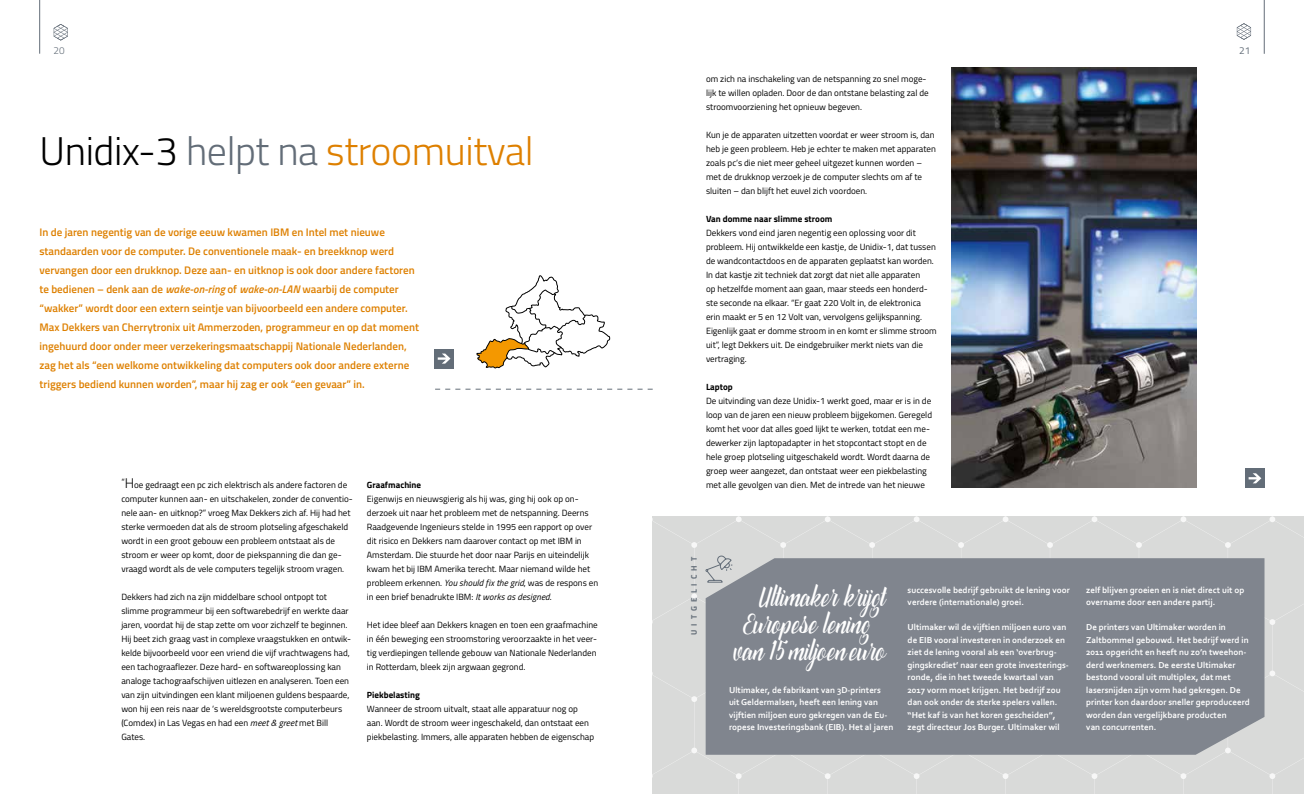
<style>
.page{position:relative;width:1304px;height:794px;background:#fff}
.page>*{position:absolute;margin:0;border:0;box-sizing:border-box;transform-origin:0 0}
.t1{font:300 40px "Titillium";letter-spacing:-.01em;color:#de8000}
.t2{font:30px "catfishscript";color:#fff}
.t3{font:600 11px/19px "Titillium";color:#de8000}
.t4{font:300 10px "Titillium";color:#636d78}
.t5{font:10px "Titillium";color:#636d78}
.t6{font:9px/14px "Titillium";color:#000}
.t7{font:700 9px/12.5px "Corbel";color:#fff}
.t8{font:700 9px "Titillium";color:#000}
.t9{font:700 8.1px "Titillium";letter-spacing:.5em;color:#636d78}
.s1{color:#000}
.s2{color:#636d78}
.s3{font-style:italic}
.s4{font-weight:300;font-size:14px}
</style>
<div class="page">
<div style="left:652px;top:516px;width:652px;height:278px;background:#d9dad9"></div>
<div style="left:706px;top:558px;width:558px;height:196px;background:#80858e"></div>
<svg style="left:705px;top:555px;width:28px;height:28px"></svg>
<svg style="left:477px;top:275px;width:134px;height:93px"></svg>
<svg style="left:435px;top:389px;width:218px;height:1px"></svg>
<div style="left:435px;top:349px;width:19px;height:19px;background:#636d78"></div>
<svg style="left:438px;top:353px;width:12px;height:11px"></svg>
<div style="left:1245px;top:469px;width:19px;height:19px;background:#636d78"></div>
<svg style="left:1249px;top:473px;width:12px;height:10px"></svg>
<hr style="left:39px;top:0;width:1px;height:54px;background:#636d78">
<hr style="left:1264px;top:0;width:1px;height:54px;background:#636d78">
<svg style="left:1237px;top:23px;width:14px;height:17px"></svg>
<svg style="left:54px;top:24px;width:14px;height:16px"></svg>
<img style="left:951px;top:68px;width:246px;height:420px">
<p class="t4" style="left:54px;top:43px;width:13px">20</p>
<p class="t5" style="left:1239px;top:43px;width:13px">21</p>
<h1 class="t1" style="left:39px;top:122px;width:496px"><span class="s1">Unidix-3</span> <span class="s2">helpt na</span> stroomuitval</h1>
<p class="t3" style="left:39px;top:222px;width:381px">In de jaren negentig van de vorige eeuw kwamen IBM en Intel met nieuwe standaarden voor de computer. De conventionele maak- en breekknop werd vervangen door een drukknop. Deze aan- en uitknop is ook door andere factoren te bedienen – denk aan de <span class="s3">wake-on-ring</span> of <span class="s3">wake-on-LAN</span> waarbij de computer “wakker” wordt door een extern seintje van bijvoorbeeld een andere computer.<br>Max Dekkers van Cherrytronix uit Ammerzoden, programmeur en op dat moment ingehuurd door onder meer verzekeringsmaatschappij Nationale Nederlanden, zag het als “een welkome ontwikkeling dat computers ook door andere externe triggers bediend kunnen worden”, maar hij zag er ook “een gevaar” in.</p>
<p class="t6" style="left:121px;top:477px;width:233px">“<span class="s4">H</span>oe gedraagt een pc zich elektrisch als andere factoren de computer kunnen aan- en uitschakelen, zonder de conventio&shy;nele aan- en uitknop?” vroeg Max Dekkers zich af. Hij had het sterke vermoeden dat als de stroom plotseling afgeschakeld wordt in een groot gebouw een probleem ontstaat als de stroom er weer op komt, door de piekspanning die dan ge&shy;vraagd wordt als de vele computers tegelijk stroom vragen.</p>
<p class="t6" style="left:121px;top:589px;width:231px">Dekkers had zich na zijn middelbare school ontpopt tot slimme programmeur bij een softwarebedrijf en werkte daar jaren, voordat hij de stap zette om voor zichzelf te beginnen.<br>Hij beet zich graag vast in complexe vraagstukken en ontwik&shy;kelde bijvoorbeeld voor een vriend die vijf vrachtwagens had, een tachograaflezer. Deze hard- en softwareoplossing kan analoge tachograafschijven uitlezen en analyseren. Toen een van zijn uitvindingen een klant miljoenen guldens bespaarde, won hij een reis naar de ‘s wereldsgrootste computerbeurs (Comdex) in Las Vegas en had een <span class="s3">meet &amp; greet</span> met Bill Gates.</p>
<p class="t8" style="left:367px;top:478px;width:56px">Graafmachine</p>
<p class="t6" style="left:367px;top:491px;width:233px">Eigenwijs en nieuwsgierig als hij was, ging hij ook op on&shy;derzoek uit naar het probleem met de netspanning. Deerns Raadgevende Ingenieurs stelde in 1995 een rapport op over dit risico en Dekkers nam daarover contact op met IBM in Amsterdam. Die stuurde het door naar Parijs en uiteindelijk kwam het bij IBM Amerika terecht. Maar niemand wilde het probleem erkennen. <span class="s3">You should fix the grid</span>, was de respons en in een brief benadrukte IBM: <span class="s3">It works as designed</span>.</p>
<p class="t6" style="left:367px;top:617px;width:232px">Het idee bleef aan Dekkers knagen en toen een graafmachine in één beweging een stroomstoring veroorzaakte in het veer&shy;tig verdiepingen tellende gebouw van Nationale Nederlanden in Rotterdam, bleek zijn argwaan gegrond.</p>
<p class="t8" style="left:367px;top:688px;width:54px">Piekbelasting</p>
<p class="t6" style="left:367px;top:701px;width:229px">Wanneer de stroom uitvalt, staat alle apparatuur nog op aan. Wordt de stroom weer ingeschakeld, dan ontstaat een piekbelasting. Immers, alle apparaten hebben de eigenschap</p>
<p class="t6" style="left:706px;top:71px;width:224px">om zich na inschakeling van de netspanning zo snel moge&shy;lijk te willen opladen. Door de dan ontstane belasting zal de stroomvoorziening het opnieuw begeven.</p>
<p class="t6" style="left:706px;top:127px;width:231px">Kun je de apparaten uitzetten voordat er weer stroom is, dan heb je geen probleem. Heb je echter te maken met apparaten zoals pc’s die niet meer geheel uitgezet kunnen worden – met de drukknop verzoek je de computer slechts om af te sluiten – dan blijft het euvel zich voordoen.</p>
<p class="t8" style="left:706px;top:212px;width:128px">Van domme naar slimme stroom</p>
<p class="t6" style="left:706px;top:225px;width:232px">Dekkers vond eind jaren negentig een oplossing voor dit probleem. Hij ontwikkelde een kastje, de Unidix-1, dat tussen de wandcontactdoos en de apparaten geplaatst kan worden.<br>In dat kastje zit techniek dat zorgt dat niet alle apparaten<br>op hetzelfde moment aan gaan, maar steeds een honderd&shy;ste seconde na elkaar. “Er gaat 220 Volt in, de elektronica erin maakt er 5 en 12 Volt van, vervolgens gelijkspanning.<br>Eigenlijk gaat er domme stroom in en komt er slimme stroom uit”, legt Dekkers uit. De eindgebruiker merkt niets van die vertraging.</p>
<p class="t8" style="left:706px;top:380px;width:28px">Laptop</p>
<p class="t6" style="left:706px;top:393px;width:228px">De uitvinding van deze Unidix-1 werkt goed, maar er is in de loop van de jaren een nieuw probleem bijgekomen. Geregeld komt het voor dat alles goed lijkt te werken, totdat een me&shy;dewerker zijn laptopadapter in het stopcontact stopt en de hele groep plotseling uitgeschakeld wordt. Wordt daarna de groep weer aangezet, dan ontstaat weer een piekbelasting met alle gevolgen van dien. Met de intrede van het nieuwe</p>
<p class="t9" style="left:688px;top:635px;width:79px;rotate:-90deg">UITGELICHT</p>
<h2 class="t2" style="left:759px;top:577px;width:127px">Ultimaker krijgt</h2>
<h2 class="t2" style="left:743px;top:604px;width:128px">Europese lening</h2>
<h2 class="t2" style="left:734px;top:631px;width:153px">van 15 miljoen euro</h2>
<p class="t7" style="left:729px;top:683px;width:166px">Ultimaker, de fabrikant van 3D-printers uit Geldermalsen, heeft een lening van vijftien miljoen euro gekregen van de Eu&shy;ropese Investeringsbank (EIB). Het al jaren</p>
<p class="t7" style="left:908px;top:583px;width:164px">succesvolle bedrijf gebruikt de lening voor verdere (internationale) groei.</p>
<p class="t7" style="left:908px;top:620px;width:163px">Ultimaker wil de vijftien miljoen euro van de EIB vooral investeren in onderzoek en ziet de lening vooral als een ‘overbrug&shy;gingskrediet’ naar een grote investerings&shy;ronde, die in het tweede kwartaal van 2017 vorm moet krijgen. Het bedrijf zou dan ook onder de sterke spelers vallen. “Het kaf is van het koren gescheiden”, zegt directeur Jos Burger. Ultimaker wil</p>
<p class="t7" style="left:1086px;top:583px;width:160px">zelf blijven groeien en is niet direct uit op overname door een andere partij.</p>
<p class="t7" style="left:1086px;top:620px;width:165px">De printers van Ultimaker worden in Zaltbommel gebouwd. Het bedrijf werd in 2011 opgericht en heeft nu zo’n tweehon&shy;derd werknemers. De eerste Ultimaker bestond vooral uit multiplex, dat met lasersnijden zijn vorm had gekregen. De printer kon daardoor sneller geproduceerd worden dan vergelijkbare producten<br>van concurrenten.</p>
</div>
